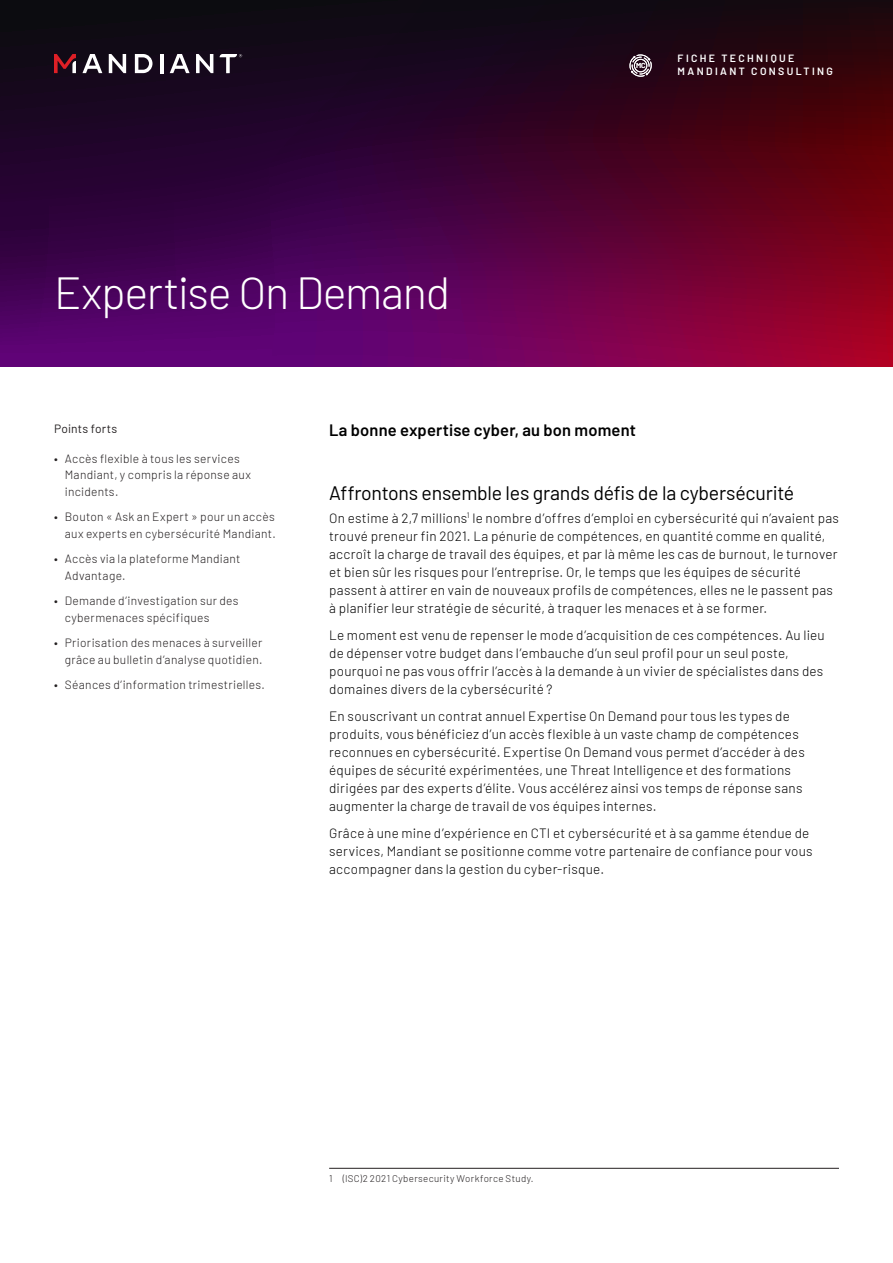
<style>
.page{position:relative;width:893px;height:1263px;background:#fff}
.page>*{position:absolute;margin:0;border:0;box-sizing:border-box;transform-origin:0 0}
.Headline{font:300 45px "Barlow";letter-spacing:-.03em;color:#fff}
.Subhead_L1{font:19.5px "Barlow";letter-spacing:-.01em;color:#000}
.Subtitle{font:600 16.5px "Barlow";letter-spacing:.01em;color:#000}
.Body{font:300 13.5px/18px "Barlow";letter-spacing:.02em;color:#000}
.t1{font:300 12px/16.5px "Barlow";letter-spacing:.025em;color:#231f20}
.Sidebar_Headline{font:12px "Barlow";letter-spacing:.02em;color:#231f20}
.Running_Head_White{font:600 10.5px/13.2px "Barlow";letter-spacing:.225em;color:#fff}
.Footnote_with_rule{font:300 9.75px "Barlow";letter-spacing:.035em;color:#231f20}
.t2{font:500 7.2px "Barlow";color:#fff}
.s1{font-weight:400}
</style>
<div class="page">
<svg style="left:0;top:0;width:893px;height:366px;background:#420331"></svg>
<svg style="left:82px;top:54px;width:20px;height:19px"></svg>
<svg style="left:109px;top:54px;width:17px;height:19px"></svg>
<svg style="left:135px;top:54px;width:17px;height:19px"></svg>
<hr style="left:160px;top:54px;width:3px;height:19px;background:#fff">
<svg style="left:170px;top:54px;width:20px;height:19px"></svg>
<svg style="left:196px;top:54px;width:17px;height:19px"></svg>
<svg style="left:220px;top:54px;width:22px;height:19px"></svg>
<svg style="left:54px;top:54px;width:22px;height:19px"></svg>
<hr style="left:329px;top:1168px;width:510px;height:1px;background:#231f20">
<svg style="left:629px;top:54px;width:23px;height:23px"></svg>
<p class="Headline" style="left:54px;top:260px;width:398px">Expertise On Demand</p>
<p class="t2" style="left:636px;top:60px;width:11px">MC</p>
<p class="Running_Head_White" style="left:678px;top:51px;width:157px">FICHE TECHNIQUE<br>MANDIANT CONSULTING</p>
<p class="Sidebar_Headline" style="left:54px;top:420px;width:65px">Points forts</p>
<p class="t1" style="left:65px;top:449px;width:188px;text-indent:-11px"><span class="s1">•</span> Accès flexible à tous les services<br>Mandiant, y compris la réponse aux incidents.</p>
<p class="t1" style="left:54px;top:508px;width:223px;text-align:right"><span class="s1">•</span> Bouton « Ask an Expert » pour un accès aux experts en cybersécurité Mandiant.</p>
<p class="t1" style="left:65px;top:550px;width:177px;text-indent:-11px"><span class="s1">•</span> Accès via la plateforme Mandiant<br>Advantage.</p>
<p class="t1" style="left:65px;top:592px;width:175px;text-indent:-11px"><span class="s1">•</span> Demande d’investigation sur des cybermenaces spécifiques</p>
<p class="t1" style="left:54px;top:634px;width:210px;text-align:right"><span class="s1">•</span> Priorisation des menaces à surveiller grâce au bulletin d’analyse quotidien.</p>
<p class="t1" style="left:54px;top:676px;width:212px"><span class="s1">•</span> Séances d’information trimestrielles.</p>
<p class="Subtitle" style="left:329px;top:418px;width:308px">La bonne expertise cyber, au bon moment</p>
<p class="Subhead_L1" style="left:329px;top:479px;width:467px">Affrontons ensemble les grands défis de la cybersécurité</p>
<p class="Body" style="left:329px;top:508px;width:511px">On estime à 2,7 millions<sup>1</sup> le nombre d’offres d’emploi en cybersécurité qui n’avaient pas trouvé preneur fin 2021. La pénurie de compétences, en quantité comme en qualité, accroît la charge de travail des équipes, et par là même les cas de burnout, le turnover et bien sûr les risques pour l’entreprise. Or, le temps que les équipes de sécurité passent à attirer en vain de nouveaux profils de compétences, elles ne le passent pas à planifier leur stratégie de sécurité, à traquer les menaces et à se former.</p>
<p class="Body" style="left:329px;top:625px;width:497px">Le moment est venu de repenser le mode d’acquisition de ces compétences. Au lieu de dépenser votre budget dans l’embauche d’un seul profil pour un seul poste, pourquoi ne pas vous offrir l’accès à la demande à un vivier de spécialistes dans des domaines divers de la cybersécurité ?</p>
<p class="Body" style="left:329px;top:706px;width:477px">En souscrivant un contrat annuel Expertise On Demand pour tous les types de produits, vous bénéficiez d’un accès flexible à un vaste champ de compétences reconnues en cybersécurité. Expertise On Demand vous permet d’accéder à des équipes de sécurité expérimentées, une Threat Intelligence et des formations dirigées par des experts d’élite. Vous accélérez ainsi vos temps de réponse sans augmenter la charge de travail de vos équipes internes.</p>
<p class="Body" style="left:329px;top:823px;width:485px">Grâce à une mine d’expérience en CTI et cybersécurité et à sa gamme étendue de services, Mandiant se positionne comme votre partenaire de confiance pour vous accompagner dans la gestion du cyber-risque.</p>
<p class="Footnote_with_rule" style="left:329px;top:1171px;width:206px">1 (ISC)2 2021 Cybersecurity Workforce Study.</p>
</div>
